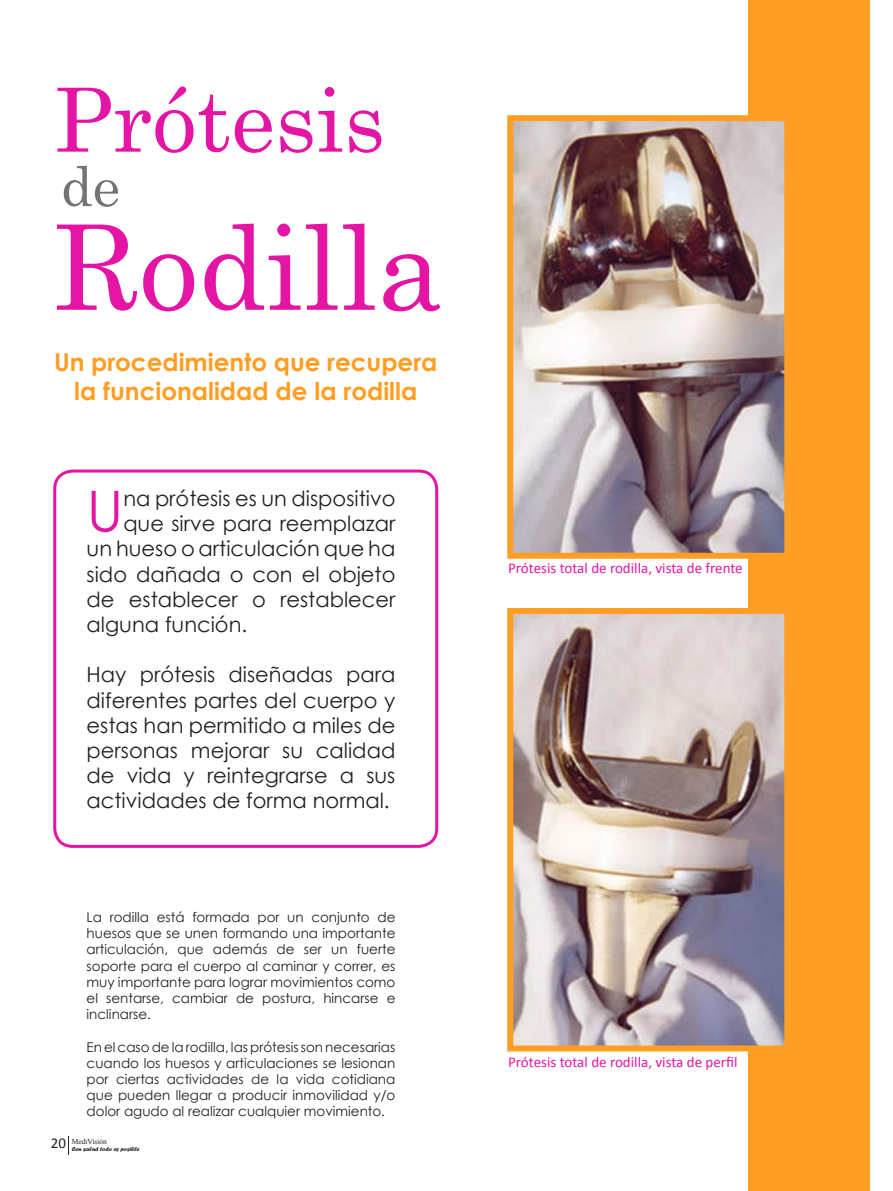
<style>
.page{position:relative;width:893px;height:1191px;background:#fff}
.page>*{position:absolute;margin:0;border:0;box-sizing:border-box;transform-origin:0 0}
.t1{font:118.05px "Century";color:#e415a5}
.t2{font:88.5px "Century";color:#e415a5}
.t3{font:56.1px "Century Gothic";color:#e415a5}
.t4{font:55.35px "Century";color:#737373}
.t5{font:700 24.6px/29.5px "Century Gothic";color:#ff9e23;text-align:center}
.t6{font:21px/25.2px "Century Gothic";color:#231f20;text-align:justify}
.t7{font:15px "Calibri";color:#e415a5}
.t8{font:15px "Calibri";color:#231f20}
.t9{font:13.5px/16.2px "Century Gothic";color:#231f20;text-align:justify}
.t10{font:7.5px "Times New Roman";color:#231f20}
.t11{font:6px "Forte";color:#231f20}
</style>
<div class="page">
<div style="left:748px;top:0;width:122px;height:1191px;background:#ff9e23"></div>
<img style="left:514px;top:122px;width:269px;height:430px">
<div style="left:507px;top:115px;width:283px;height:444px;border:6px solid #ff9e23"></div>
<img style="left:514px;top:615px;width:269px;height:429px">
<div style="left:507px;top:608px;width:283px;height:443px;border:6px solid #ff9e23"></div>
<div style="left:53px;top:469px;width:385px;height:379px;border:3px solid #e415a5;border-radius:18px"></div>
<svg style="left:68px;top:1136px;width:1px;height:18px"></svg>
<p class="t2" style="left:54px;top:45px;width:333px">Prótesis</p>
<p class="t4" style="left:61px;top:140px;width:61px">de</p>
<p class="t1" style="left:54px;top:168px;width:391px">Rodilla</p>
<p class="t5" style="left:54px;top:346px;width:385px">Un procedimiento que recupera la funcionalidad de la rodilla</p>
<p class="t3" style="left:87px;top:472px;width:38px">U</p>
<p class="t6" style="left:123px;top:485px;width:274px">na prótesis es un dispositivo</p>
<p class="t6" style="left:123px;top:510px;width:274px">que sirve para reemplazar</p>
<p class="t6" style="left:87px;top:536px;width:310px">un hueso o articulación que ha</p>
<p class="t6" style="left:87px;top:561px;width:310px">sido dañada o con el objeto</p>
<p class="t6" style="left:87px;top:586px;width:310px">de establecer o restablecer</p>
<p class="t6" style="left:87px;top:611px;width:162px">alguna función.</p>
<p class="t6" style="left:87px;top:662px;width:310px">Hay prótesis diseñadas para diferentes partes del cuerpo y estas han permitido a miles de personas mejorar su calidad de vida y reintegrarse a sus actividades de forma normal.</p>
<p class="t9" style="left:87px;top:908px;width:310px">La rodilla está formada por un conjunto de huesos que se unen formando una importante articulación, que además de ser un fuerte soporte para el cuerpo al caminar y correr, es muy importante para lograr movimientos como el sentarse, cambiar de postura, hincarse e inclinarse.</p>
<p class="t9" style="left:87px;top:1038px;width:310px">En el caso de la rodilla, las prótesis son necesarias cuando los huesos y articulaciones se lesionan por ciertas actividades de la vida cotidiana que pueden llegar a producir inmovilidad y/o dolor agudo al realizar cualquier movimiento.</p>
<p class="t10" style="left:72px;top:1136px;width:37px">MediVisión</p>
<p class="t8" style="left:51px;top:1133px;width:17px">20</p>
<p class="t11" style="left:72px;top:1145px;width:69px">Con salud todo es posible</p>
<p class="t7" style="left:508px;top:558px;width:236px">Prótesis total de rodilla, vista de frente</p>
<p class="t7" style="left:508px;top:1053px;width:231px">Prótesis total de rodilla, vista de perfil</p>
</div>
